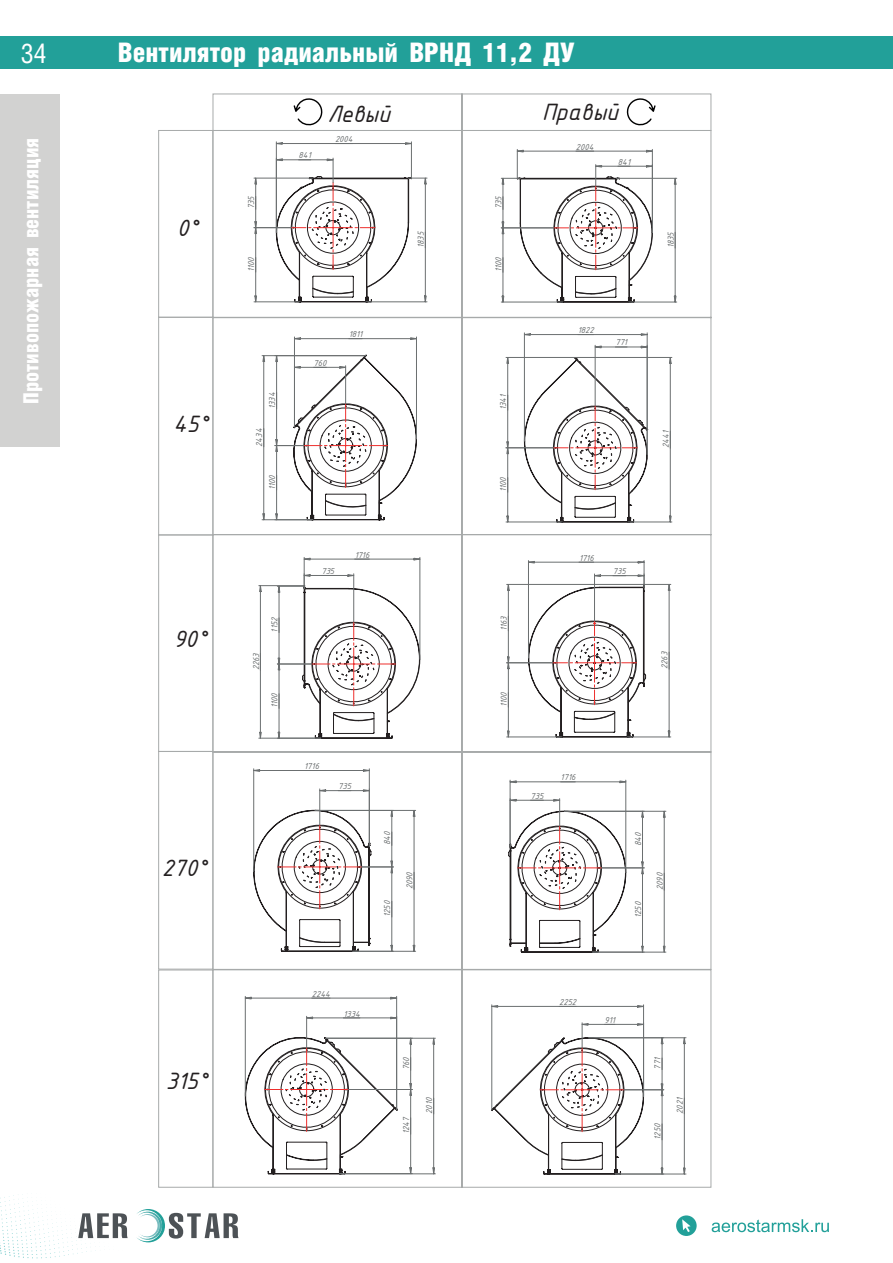
<style>
.page{position:relative;width:893px;height:1263px;background:#fff}
.page>*{position:absolute;margin:0;border:0;box-sizing:border-box;transform-origin:0 0}
.t1{font:900 27px "Helios Cond";color:#fff}
.t2{font:27px "Helios Cond C";color:#fff}
.t3{font:italic 22.8px "GOST Common";color:#231f20}
.t4{font:900 21px "Helios Cond";color:#fff}
.t5{font:italic 8.4px "GOST Common";letter-spacing:-.005em;color:#6b6f70}
</style>
<div class="page">
<div style="left:0;top:94px;width:60px;height:353px;background:#d2d2d1"></div>
<div style="left:0;top:36px;width:893px;height:32px;background:#22a099"></div>
<svg style="left:712px;top:1219px;width:117px;height:13px"></svg>
<div style="left:676px;top:1215px;width:21px;height:21px;background:#22a099;border-radius:50%"></div>
<svg style="left:682px;top:1219px;width:9px;height:13px"></svg>
<svg style="left:137px;top:1209px;width:102px;height:33px"></svg>
<svg style="left:78px;top:1213px;width:50px;height:25px"></svg>
<svg style="left:213px;top:131px;width:498px;height:1057px"></svg>
<div style="left:158px;top:130px;width:55px;height:188px;border:1px solid #a7aaaa"></div>
<div style="left:158px;top:317px;width:55px;height:218px;border:1px solid #a7aaaa"></div>
<div style="left:158px;top:534px;width:55px;height:218px;border:1px solid #a7aaaa"></div>
<div style="left:158px;top:751px;width:55px;height:218px;border:1px solid #a7aaaa"></div>
<div style="left:158px;top:969px;width:55px;height:219px;border:1px solid #a7aaaa"></div>
<svg style="left:212px;top:94px;width:499px;height:37px"></svg>
<svg style="left:501px;top:149px;width:176px;height:156px"></svg>
<svg style="left:506px;top:332px;width:166px;height:193px"></svg>
<svg style="left:506px;top:560px;width:165px;height:180px"></svg>
<svg style="left:507px;top:780px;width:159px;height:175px"></svg>
<svg style="left:489px;top:1004px;width:197px;height:173px"></svg>
<svg style="left:254px;top:141px;width:173px;height:164px"></svg>
<svg style="left:262px;top:336px;width:157px;height:187px"></svg>
<svg style="left:258px;top:557px;width:165px;height:184px"></svg>
<svg style="left:251px;top:768px;width:165px;height:186px"></svg>
<svg style="left:239px;top:996px;width:197px;height:181px"></svg>
<h1 class="t2" style="left:21px;top:37px;width:27px">34</h1>
<h3 class="t4" style="left:19px;top:404px;width:267px;rotate:-90deg">Противопожарная вентиляция</h3>
<h1 class="t1" style="left:118px;top:37px;width:458px">Вентилятор радиальный ВРНД 11,2 ДУ</h1>
<h2 class="t3" style="left:327px;top:105px;width:64px">Левый</h2>
<h2 class="t3" style="left:542px;top:104px;width:77px">Правый</h2>
<h2 class="t3" style="left:177px;top:220px;width:23px">0°</h2>
<h2 class="t3" style="left:173px;top:416px;width:36px">45°</h2>
<p class="t5" style="left:247px;top:209px;width:15px;rotate:-90deg">735</p>
<p class="t5" style="left:247px;top:272px;width:17px;rotate:-90deg">1100</p>
<p class="t5" style="left:268px;top:409px;width:18px;rotate:-90deg">1334</p>
<p class="t5" style="left:255px;top:447px;width:20px;rotate:-90deg">2434</p>
<p class="t5" style="left:268px;top:490px;width:17px;rotate:-90deg">1100</p>
<p class="t5" style="left:299px;top:151px;width:14px">841</p>
<p class="t5" style="left:335px;top:135px;width:19px">2004</p>
<p class="t5" style="left:314px;top:359px;width:14px">760</p>
<p class="t5" style="left:349px;top:330px;width:15px">1811</p>
<p class="t5" style="left:417px;top:248px;width:18px;rotate:-90deg">1835</p>
<p class="t5" style="left:494px;top:209px;width:15px;rotate:-90deg">735</p>
<p class="t5" style="left:494px;top:272px;width:17px;rotate:-90deg">1100</p>
<p class="t5" style="left:499px;top:410px;width:18px;rotate:-90deg">1341</p>
<p class="t5" style="left:499px;top:492px;width:17px;rotate:-90deg">1100</p>
<p class="t5" style="left:576px;top:142px;width:19px">2004</p>
<p class="t5" style="left:618px;top:158px;width:14px">841</p>
<p class="t5" style="left:578px;top:326px;width:17px">1822</p>
<p class="t5" style="left:615px;top:338px;width:13px">771</p>
<p class="t5" style="left:666px;top:248px;width:18px;rotate:-90deg">1835</p>
<p class="t5" style="left:661px;top:448px;width:20px;rotate:-90deg">2441</p>
<h2 class="t3" style="left:173px;top:631px;width:34px">90°</h2>
<h2 class="t3" style="left:162px;top:859px;width:46px">270°</h2>
<p class="t5" style="left:252px;top:670px;width:19px;rotate:-90deg">2263</p>
<p class="t5" style="left:270px;top:632px;width:17px;rotate:-90deg">1152</p>
<p class="t5" style="left:270px;top:708px;width:17px;rotate:-90deg">1100</p>
<p class="t5" style="left:321px;top:567px;width:14px">735</p>
<p class="t5" style="left:355px;top:550px;width:16px">1716</p>
<p class="t5" style="left:304px;top:762px;width:16px">1716</p>
<p class="t5" style="left:338px;top:782px;width:14px">735</p>
<p class="t5" style="left:383px;top:845px;width:15px;rotate:-90deg">840</p>
<p class="t5" style="left:383px;top:917px;width:18px;rotate:-90deg">1250</p>
<p class="t5" style="left:405px;top:889px;width:19px;rotate:-90deg">2090</p>
<p class="t5" style="left:500px;top:631px;width:17px;rotate:-90deg">1163</p>
<p class="t5" style="left:500px;top:707px;width:17px;rotate:-90deg">1100</p>
<p class="t5" style="left:579px;top:553px;width:16px">1716</p>
<p class="t5" style="left:613px;top:567px;width:14px">735</p>
<p class="t5" style="left:660px;top:669px;width:19px;rotate:-90deg">2263</p>
<p class="t5" style="left:531px;top:791px;width:14px">735</p>
<p class="t5" style="left:561px;top:773px;width:16px">1716</p>
<p class="t5" style="left:634px;top:846px;width:15px;rotate:-90deg">840</p>
<p class="t5" style="left:634px;top:918px;width:18px;rotate:-90deg">1250</p>
<p class="t5" style="left:655px;top:890px;width:19px;rotate:-90deg">2090</p>
<h2 class="t3" style="left:166px;top:1073px;width:43px">315°</h2>
<p class="t5" style="left:312px;top:989px;width:20px">2244</p>
<p class="t5" style="left:343px;top:1009px;width:18px">1334</p>
<p class="t5" style="left:402px;top:1070px;width:15px;rotate:-90deg">760</p>
<p class="t5" style="left:402px;top:1134px;width:19px;rotate:-90deg">1247</p>
<p class="t5" style="left:425px;top:1114px;width:18px;rotate:-90deg">2010</p>
<p class="t5" style="left:559px;top:998px;width:19px">2252</p>
<p class="t5" style="left:604px;top:1016px;width:12px">911</p>
<p class="t5" style="left:653px;top:1069px;width:14px;rotate:-90deg">771</p>
<p class="t5" style="left:653px;top:1140px;width:18px;rotate:-90deg">1250</p>
<p class="t5" style="left:676px;top:1114px;width:18px;rotate:-90deg">2021</p>
</div>
